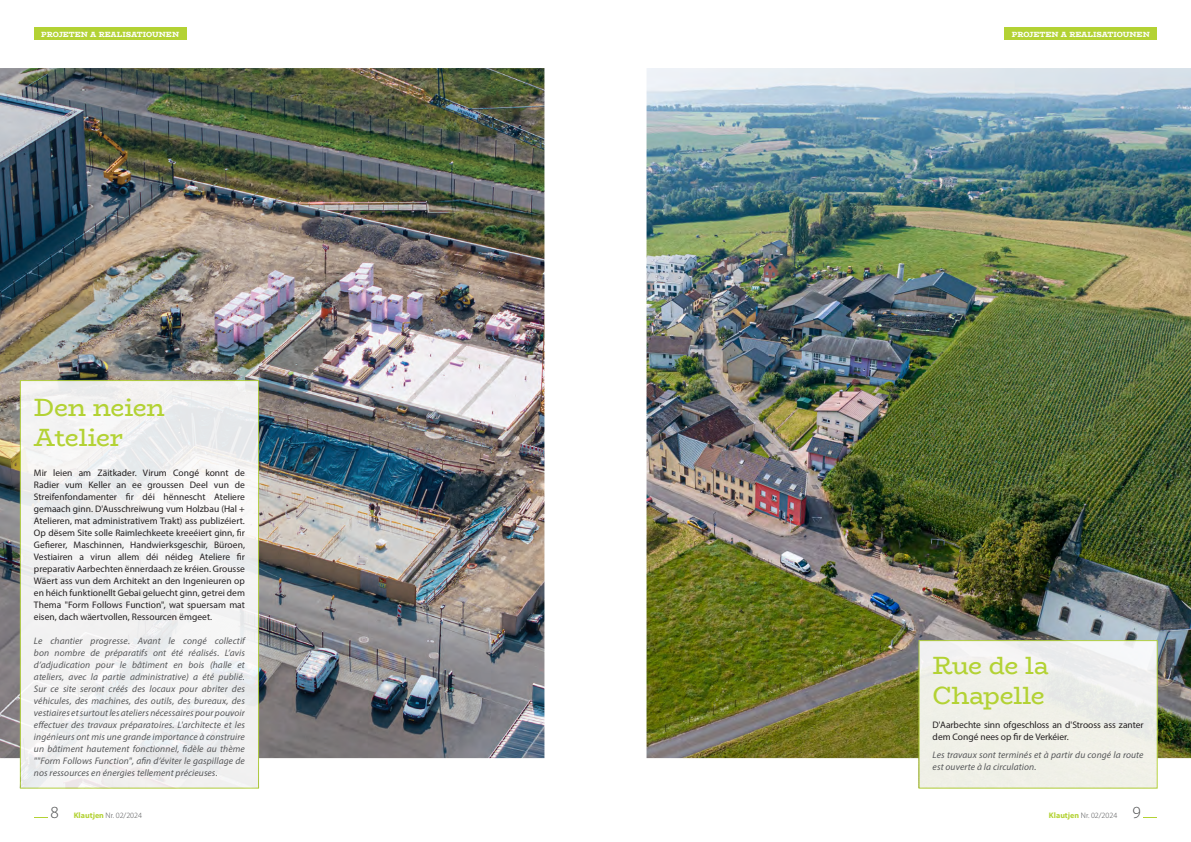
<style>
.page{position:relative;width:1191px;height:842px;background:#fff}
.page>*{position:absolute;margin:0;border:0;box-sizing:border-box;transform-origin:0 0}
.H1_-_Title{font:25px/30px "Bio Rhyme";letter-spacing:-.01em;color:#b3d234}
.Bodytext_FR{font:italic 9.5px/12px "Myriad Pro";letter-spacing:.01em;color:#57585a;text-align:justify}
.Bodytext{font:9.5px/12px "Myriad Pro";letter-spacing:.005em;color:#231f20;text-align:justify}
.Bodytext_FR-2{font:9.5px/12px "Myriad Pro";letter-spacing:-.005em;color:#231f20}
.t1{font:300 8px "Myriad Pro";color:#4b4c4d}
.t2{font:800 7.5px "Bio Rhyme";color:#fff}
.s1{font-size:17px}
.s2{font-weight:700;color:#b3d234}
</style>
<div class="page">
<div style="left:34px;top:28px;width:152px;height:12px;background:#b3d234"></div>
<div style="left:1004px;top:28px;width:153px;height:12px;background:#b3d234"></div>
<img style="left:646px;top:68px;width:545px;height:720px">
<img style="left:0;top:68px;width:544px;height:720px">
<div style="left:20px;top:380px;width:239px;height:409px;background:#f2f1f2;border:1px solid #b3d234"></div>
<div style="left:918px;top:640px;width:239px;height:149px;background:linear-gradient(to right,#f0f0e8,#eff0ec);border:1px solid #b3d234"></div>
<p class="t2" style="left:41px;top:28px;width:139px">PROJETEN A REALISATIOUNEN</p>
<p class="t2" style="left:1011px;top:28px;width:139px">PROJETEN A REALISATIOUNEN</p>
<p class="H1_-_Title" style="left:34px;top:392px;width:132px">Den neien<br>Atelier</p>
<p class="Bodytext" style="left:34px;top:467px;width:212px">Mir leien am Zäitkader. Virum Congé konnt de Radier vum Keller an ee groussen Deel vun de Streifenfondamenter fir déi hënnescht Ateliere gemaach ginn. D'Ausschreiwung vum Holzbau (Hal + Atelieren, mat administrativem Trakt) ass publizéiert.<br>Op dësem Site solle Raimlechkeete kreeéiert ginn, fir Gefierer, Maschinnen, Handwierksgeschir, Büroen, Vestiairen a virun allem déi néideg Ateliere fir preparativ Aarbechten ënnerdaach ze kréien. Grousse Wäert ass vun dem Architekt an den Ingenieuren op en héich funktionellt Gebai geluecht ginn, getrei dem Thema "Form Follows Function", wat spuersam mat eisen, dach wäertvollen, Ressourcen ëmgeet.</p>
<p class="Bodytext_FR" style="left:34px;top:635px;width:212px">Le chantier progresse. Avant le congé collectif bon nombre de préparatifs ont été réalisés. L’avis d’adjudication pour le bâtiment en bois (halle et ateliers, avec la partie administrative) a été publié.<br>Sur ce site seront créés des locaux pour abriter des véhicules, des machines, des outils, des bureaux, des vestiaires et surtout les ateliers nécessaires pour pouvoir effectuer des travaux préparatoires. L'architecte et les ingénieurs ont mis une grande importance à construire un bâtiment hautement fonctionnel, fidèle au thème ""Form Follows Function", afin d’éviter le gaspillage de nos ressources en énergies tellement précieuses.</p>
<p class="H1_-_Title" style="left:932px;top:650px;width:118px">Rue de la<br>Chapelle</p>
<p class="Bodytext_FR-2" style="left:932px;top:719px;width:212px">D'Aarbechte sinn ofgeschloss an d'Strooss ass zanter dem Congé nees op fir de Verkéier.</p>
<p class="Bodytext_FR" style="left:932px;top:749px;width:212px">Les travaux sont terminés et à partir du congé la route est ouverte à la circulation.</p>
<p class="t1" style="left:50px;top:811px;width:93px"><span class="s1">8</span> <span class="s2">Klautjen</span> Nr. 02/2024</p>
<p class="t1" style="left:1049px;top:811px;width:93px"><span class="s2">Klautjen</span> Nr. 02/2024 <span class="s1">9</span></p>
</div>
